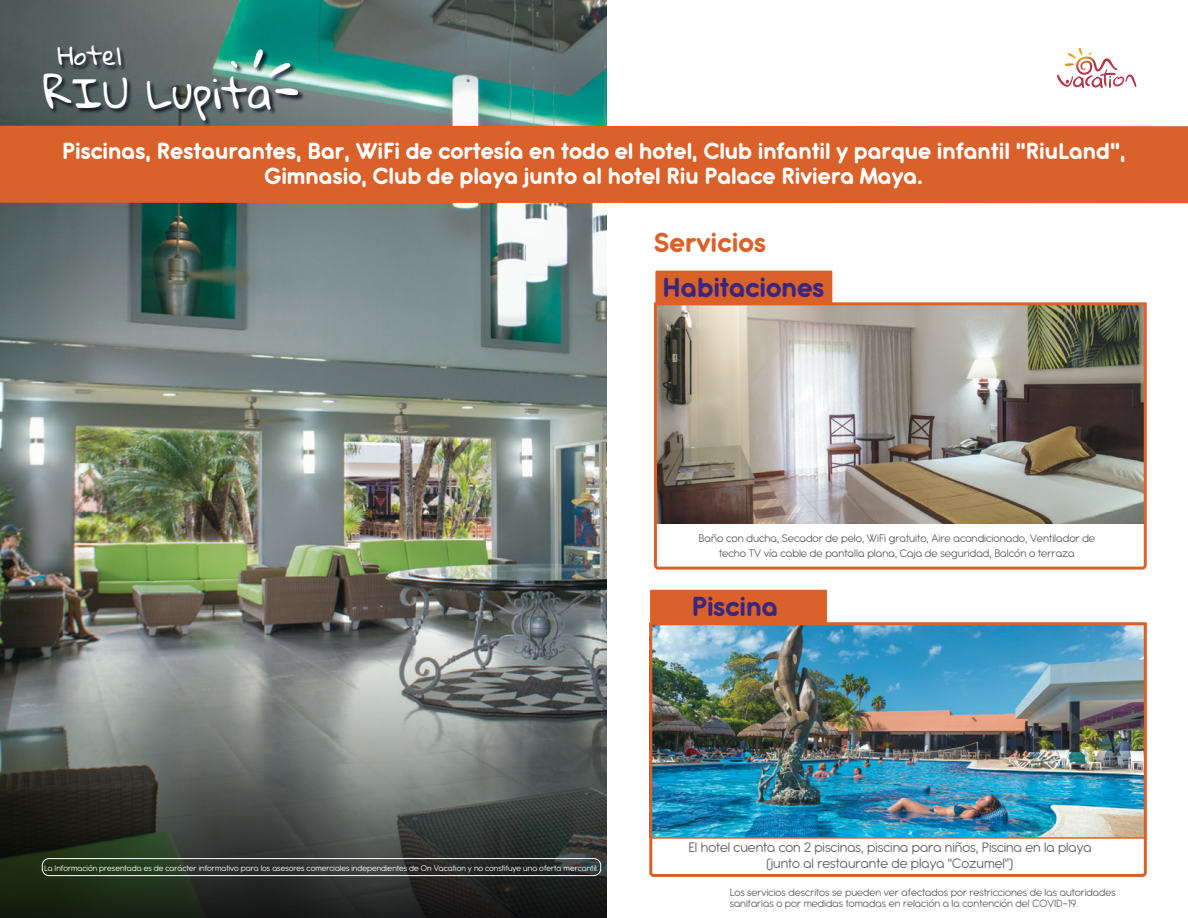
<style>
.page{position:relative;width:1188px;height:918px;background:#fff}
.page>*{position:absolute;margin:0;border:0;box-sizing:border-box;transform-origin:0 0}
.t1{font:37.2px "Gloria Hallelujah";color:#fff}
.t2{font:700 30px "Antipasto Pro";color:#38277e}
.t3{font:700 30px "Antipasto Pro";color:#db612a}
.t4{font:700 25.5px/25.5px "Antipasto Pro";color:#fff;text-align:center}
.t5{font:22.65px "Gloria Hallelujah";color:#fff}
.t6{font:15px/16.5px "Antipasto Pro";color:#636362;text-align:center}
.t7{font:12px/15px "Antipasto Pro";color:#636362;text-align:center}
.t8{font:11.55px/11.6px "Antipasto Pro";color:#636362}
.t9{font:9px "Antipasto Pro";color:#fff}
</style>
<div class="page">
<img style="left:0;top:0;width:606px;height:611px">
<svg style="left:0;top:611px;width:606px;height:307px;background:#5a5f5b"></svg>
<div style="left:0;top:126px;width:1188px;height:77px;background:#db612a"></div>
<div style="left:655px;top:271px;width:177px;height:34px;background:#db612a"></div>
<div style="left:650px;top:590px;width:177px;height:34px;background:#db612a"></div>
<img style="left:653px;top:301px;width:494px;height:269px">
<img style="left:649px;top:621px;width:498px;height:256px">
<div style="left:42px;top:858px;width:559px;height:18px;border:1px solid #fff;border-radius:7px"></div>
<svg style="left:1057px;top:48px;width:80px;height:39px"></svg>
<img style="left:42px;top:41px;width:264px;height:99px">
<svg style="left:231px;top:49px;width:68px;height:46px;background:#619f95"></svg>
<p class="t5" style="left:58px;top:44px;width:66px">Hotel</p>
<h1 class="t1" style="left:44px;top:74px;width:231px">RIU Lupita</h1>
<p class="t4" style="left:62px;top:139px;width:1065px">Piscinas, Restaurantes, Bar, WiFi de cortesía en todo el hotel, Club infantil y parque infantil "RiuLand",<br>Gimnasio, Club de playa junto al hotel Riu Palace Riviera Maya.</p>
<p class="t3" style="left:654px;top:224px;width:113px">Servicios</p>
<p class="t2" style="left:663px;top:269px;width:163px">Habitaciones</p>
<p class="t7" style="left:699px;top:531px;width:398px">Baño con ducha, Secador de pelo, WiFi gratuito, Aire acondicionado, Ventilador de techo TV vía cable de pantalla plana, Caja de seguridad, Balcón o terraza</p>
<p class="t9" style="left:44px;top:863px;width:556px">La Información presentada es de carácter informativo para los asesores comerciales independientes de On Vacation y no constituye una oferta mercantil.</p>
<p class="t2" style="left:692px;top:588px;width:88px">Piscina</p>
<p class="t6" style="left:688px;top:839px;width:405px">El hotel cuenta con 2 piscinas, piscina para niños, Piscina en la playa (junto al restaurante de playa "Cozumel")</p>
<p class="t8" style="left:730px;top:887px;width:388px">Los servicios descritos se pueden ver afectados por restricciones de las autoridades sanitarias o por medidas tomadas en relación a la contención del COVID-19.</p>
</div>
